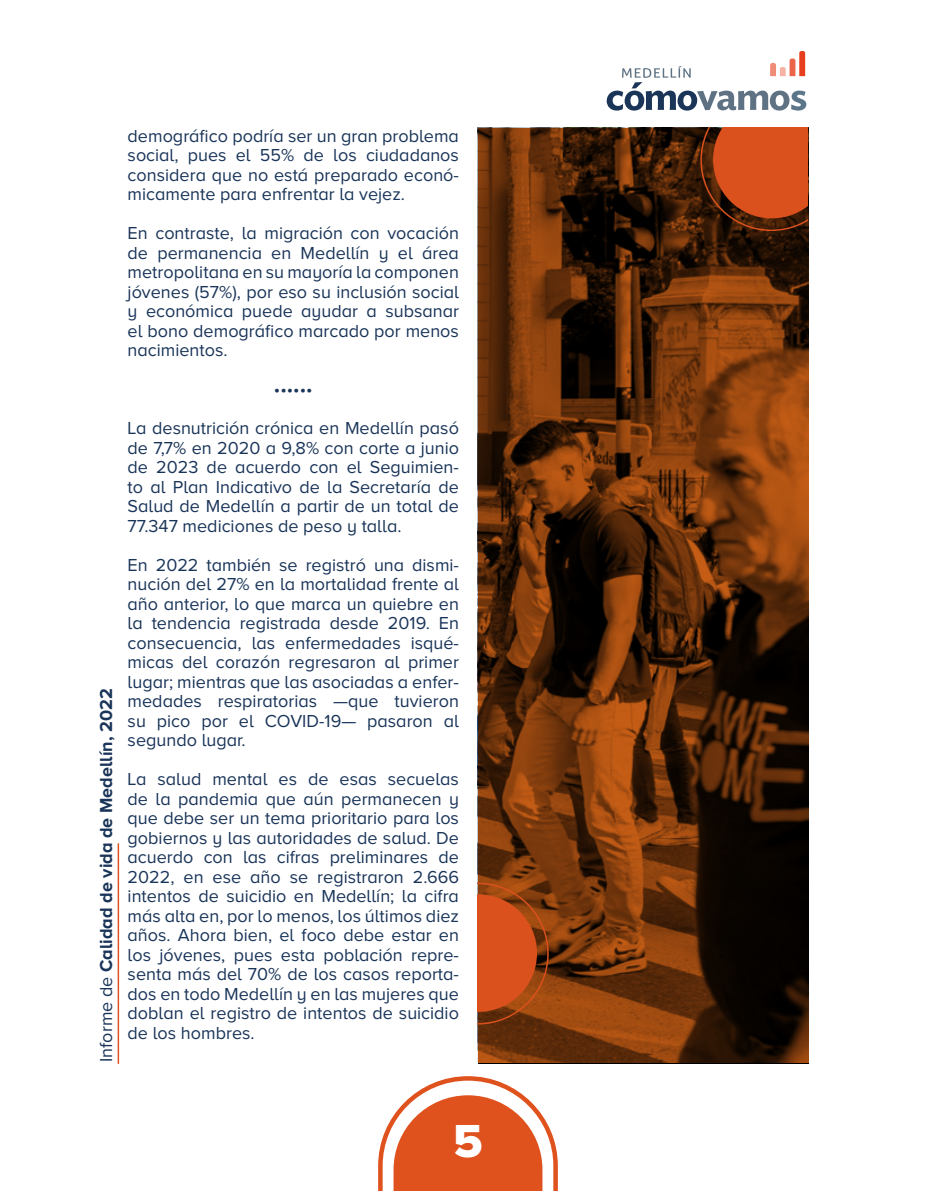
<style>
.page{position:relative;width:936px;height:1191px;background:#fff}
.page>*{position:absolute;margin:0;border:0;box-sizing:border-box;transform-origin:0 0}
.t1{font:48px "Proxima Nova A Extrabld";color:#fff}
.t2{font:18px/19.5px "Proxima Nova A";color:#1a3559;text-align:justify}
.t3{font:700 18px "Proxima Nova A";color:#1a3559}
.s1{font-weight:400}
</style>
<div class="page">
<svg style="left:378px;top:1076px;width:180px;height:115px"></svg>
<svg style="left:606px;top:51px;width:200px;height:60px"></svg>
<hr style="left:118px;top:844px;width:1px;height:219px;background:#df511d">
<svg style="left:477px;top:128px;width:331px;height:935px;background:#572909"></svg>
<svg style="left:700px;top:128px;width:107px;height:103px;background:#aa4016"></svg>
<svg style="left:477px;top:882px;width:71px;height:142px;background:#b54816"></svg>
<p class="t3" style="left:96px;top:1062px;width:375px;rotate:-90deg"><span class="s1">Informe de</span> Calidad de vida de Medellín, 2022</p>
<p class="t2" style="left:128px;top:126px;width:333px">demográfico podría ser un gran problema social, pues el 55% de los ciudadanos considera que no está preparado econó&shy;micamente para enfrentar la vejez.</p>
<p class="t2" style="left:128px;top:223px;width:333px">En contraste, la migración con vocación de permanencia en Medellín y el área metropolitana en su mayoría la componen jóvenes (57%), por eso su inclusión social y económica puede ayudar a subsanar el bono demográfico marcado por menos nacimientos.</p>
<p class="t2" style="left:128px;top:370px;width:333px;line-height:39px;text-align:center">••••••<br>La desnutrición crónica en Medellín pasó</p>
<p class="t2" style="left:128px;top:438px;width:333px">de 7,7% en 2020 a 9,8% con corte a junio de 2023 de acuerdo con el Seguimien&shy;to al Plan Indicativo de la Secretaría de Salud de Medellín a partir de un total de 77.347 mediciones de peso y talla.</p>
<p class="t2" style="left:128px;top:555px;width:333px">En 2022 también se registró una dismi&shy;nución del 27% en la mortalidad frente al año anterior, lo que marca un quiebre en la tendencia registrada desde 2019. En consecuencia, las enfermedades isqué&shy;micas del corazón regresaron al primer lugar; mientras que las asociadas a enfer&shy;medades respiratorias —que tuvieron su pico por el COVID-19— pasaron al segundo lugar.</p>
<p class="t2" style="left:128px;top:769px;width:333px">La salud mental es de esas secuelas de la pandemia que aún permanecen y que debe ser un tema prioritario para los gobiernos y las autoridades de salud. De acuerdo con las cifras preliminares de 2022, en ese año se registraron 2.666 intentos de suicidio en Medellín; la cifra más alta en, por lo menos, los últimos diez años. Ahora bien, el foco debe estar en los jóvenes, pues esta población repre&shy;senta más del 70% de los casos reporta&shy;dos en todo Medellín y en las mujeres que doblan el registro de intentos de suicidio de los hombres.</p>
<h1 class="t1" style="left:453px;top:1112px;width:31px">5</h1>
</div>
